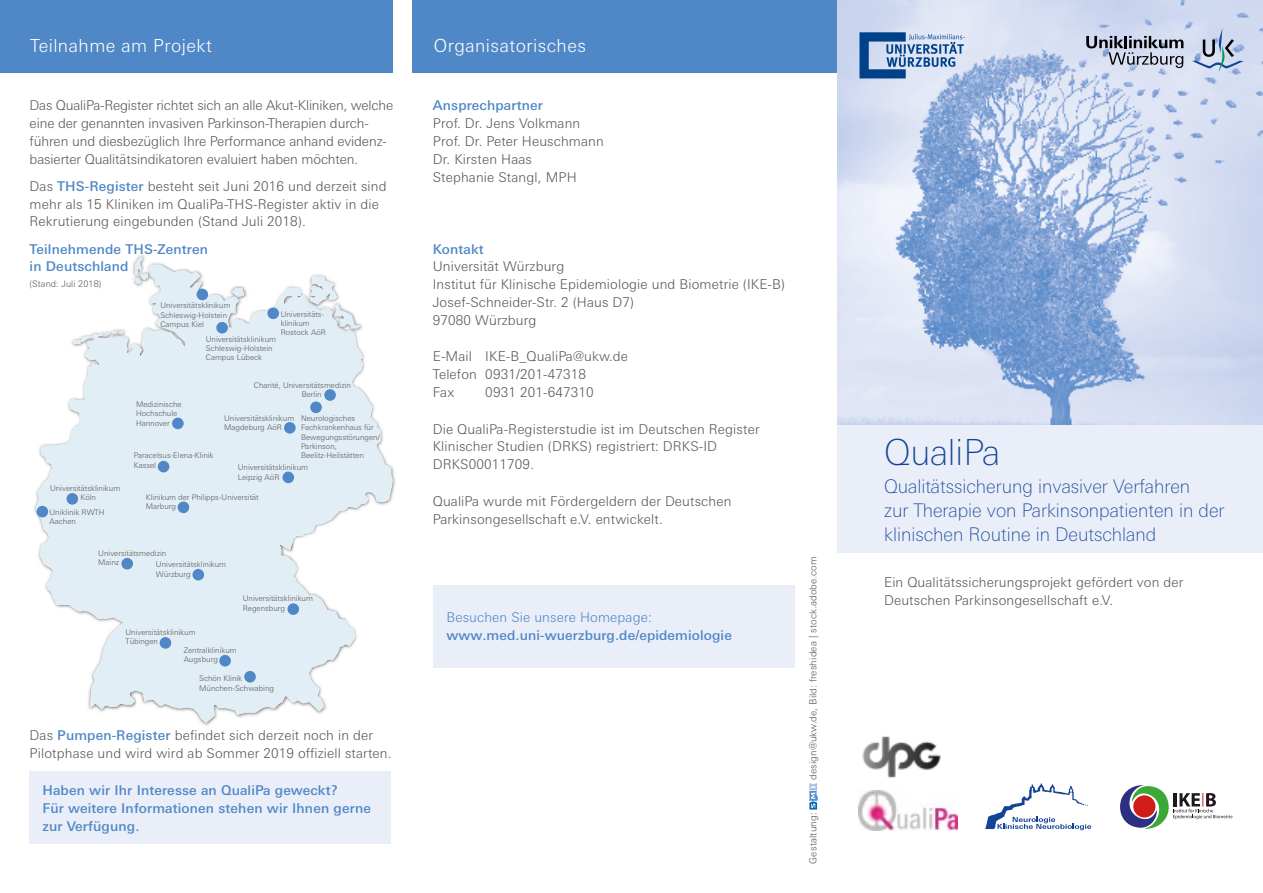
<style>
.page{position:relative;width:1263px;height:893px;background:#fff}
.page>*{position:absolute;margin:0;border:0;box-sizing:border-box;transform-origin:0 0}
.t1{font:100 36px "LT Univers Basic";color:#134395}
.t2{font:100 18.75px/24px "LT Univers Basic";color:#134395}
.t3{font:300 18px "LT Univers Basic";letter-spacing:.025em;color:#fff}
.t4{font:300 13.5px/18px "LT Univers Basic";letter-spacing:.01em;color:#575756}
.t5{font:300 13.5px/18px "LT Univers Basic";letter-spacing:-.01em;color:#575756}
.t6{font:500 13.5px/18px "LT Univers Basic";letter-spacing:.01em;color:#5087c6}
.t7{font:300 13.5px "LT Univers Basic";letter-spacing:.01em;color:#5087c6}
.t8{font:300 9.75px "LT Univers Basic";letter-spacing:.01em;color:#575756}
.t9{font:300 9px "LT Univers Basic";letter-spacing:.01em;color:#575756}
.t10{font:300 7.8px/9.3px "LT Univers Basic";color:#575756}
.s1{font-weight:500;color:#5087c6}
</style>
<div class="page">
<div style="left:0;top:0;width:392px;height:72px;background:#5087c6"></div>
<svg style="left:36px;top:265px;width:357px;height:458px;fill:#e2eef5"></svg>
<svg style="left:131px;top:256px;width:22px;height:29px"></svg>
<img style="left:306px;top:272px;width:36px;height:25px">
<img style="left:306px;top:297px;width:4px;height:12px">
<img style="left:354px;top:300px;width:12px;height:34px">
<img style="left:330px;top:329px;width:24px;height:5px">
<svg style="left:310px;top:276px;width:51px;height:53px"></svg>
<svg style="left:96px;top:327px;width:33px;height:12px"></svg>
<div style="left:192px;top:569px;width:12px;height:11px;background:#5087c6;border-radius:50%"></div>
<div style="left:67px;top:493px;width:11px;height:12px;background:#5087c6;border-radius:50%"></div>
<div style="left:244px;top:671px;width:12px;height:11px;background:#5087c6;border-radius:50%"></div>
<div style="left:197px;top:289px;width:11px;height:11px;background:#5087c6;border-radius:50%"></div>
<div style="left:219px;top:655px;width:12px;height:11px;background:#5087c6;border-radius:50%"></div>
<div style="left:160px;top:637px;width:11px;height:12px;background:#5087c6;border-radius:50%"></div>
<div style="left:287px;top:603px;width:12px;height:12px;background:#5087c6;border-radius:50%"></div>
<div style="left:282px;top:472px;width:12px;height:11px;background:#5087c6;border-radius:50%"></div>
<div style="left:216px;top:322px;width:12px;height:11px;background:#5087c6;border-radius:50%"></div>
<div style="left:267px;top:307px;width:12px;height:12px;background:#5087c6;border-radius:50%"></div>
<div style="left:324px;top:389px;width:12px;height:12px;background:#5087c6;border-radius:50%"></div>
<div style="left:172px;top:418px;width:12px;height:11px;background:#5087c6;border-radius:50%"></div>
<div style="left:310px;top:401px;width:12px;height:12px;background:#5087c6;border-radius:50%"></div>
<div style="left:37px;top:506px;width:11px;height:11px;background:#5087c6;border-radius:50%"></div>
<div style="left:178px;top:501px;width:11px;height:12px;background:#5087c6;border-radius:50%"></div>
<div style="left:121px;top:558px;width:12px;height:11px;background:#5087c6;border-radius:50%"></div>
<div style="left:158px;top:461px;width:11px;height:11px;background:#5087c6;border-radius:50%"></div>
<div style="left:284px;top:422px;width:12px;height:12px;background:#5087c6;border-radius:50%"></div>
<div style="left:412px;top:0;width:426px;height:72px;background:#5087c6"></div>
<img style="left:838px;top:0;width:425px;height:425px">
<div style="left:838px;top:425px;width:425px;height:128px;background:#e9eef9"></div>
<div style="left:434px;top:585px;width:361px;height:83px;background:#e9eef9"></div>
<svg style="left:809px;top:783px;width:9px;height:26px"></svg>
<svg style="left:1086px;top:36px;width:97px;height:32px;background:#9ea4b4"></svg>
<svg style="left:1192px;top:28px;width:52px;height:44px;background:#b2c0d7"></svg>
<svg style="left:1120px;top:785px;width:112px;height:44px"></svg>
<svg style="left:985px;top:783px;width:106px;height:47px"></svg>
<img style="left:858px;top:791px;width:99px;height:40px">
<div style="left:30px;top:772px;width:361px;height:72px;background:#e9eef9"></div>
<img style="left:862px;top:736px;width:79px;height:42px">
<svg style="left:859px;top:32px;width:106px;height:46px;background:#87a4ca"></svg>
<h3 class="t3" style="left:30px;top:35px;width:183px">Teilnahme am Projekt</h3>
<p class="t5" style="left:30px;top:96px;width:365px">Das QualiPa-Register richtet sich an alle Akut-Kliniken, welche eine der genannten invasiven Parkinson-Therapien durch - führen und diesbezüglich Ihre Performance anhand evidenz&shy;basierter Qualitätsindikatoren evaluiert haben möchten.</p>
<p class="t4" style="left:30px;top:177px;width:358px">Das <span class="s1">THS-Register</span> besteht seit Juni 2016 und derzeit sind mehr als 15 Kliniken im QualiPa-THS-Register aktiv in die<br>Rekrutierung eingebunden (Stand Juli 2018).</p>
<p class="t6" style="left:30px;top:240px;width:180px">Teilnehmende THS-Zentren in Deutschland</p>
<p class="t9" style="left:30px;top:278px;width:73px">(Stand: Juli 2018)</p>
<p class="t10" style="left:160px;top:301px;width:72px">Universitätsklinikum<br>Schleswig-Holstein<br>Campus Kiel</p>
<p class="t10" style="left:281px;top:309px;width:47px">Universitäts&shy;klinikum<br>Rostock AöR</p>
<p class="t10" style="left:206px;top:334px;width:72px">Universitätsklinikum<br>Schleswig-Holstein<br>Campus Lübeck</p>
<p class="t10" style="left:136px;top:399px;width:47px">Medizinische<br>Hochschule<br>Hannover</p>
<p class="t10" style="left:134px;top:451px;width:81px">Paracelsus-Elena-Klinik<br>Kassel</p>
<p class="t10" style="left:302px;top:380px;width:51px;text-indent:-48px">Charité, Universitätsmedizin<br>Berlin</p>
<p class="t10" style="left:301px;top:414px;width:80px">Neurologisches<br>Fachkrankenhaus für<br>Bewegungsstörungen/<br>Parkinson,<br>Beelitz-Heilstätten</p>
<p class="t10" style="left:238px;top:463px;width:72px">Universitätsklinikum<br>Leipzig AöR</p>
<p class="t10" style="left:224px;top:413px;width:72px">Universitätsklinikum<br>Magdeburg AöR</p>
<p class="t10" style="left:81px;top:483px;width:41px;text-indent:-30px">Universitätsklinikum<br>Köln</p>
<p class="t10" style="left:146px;top:493px;width:114px">Klinikum der Philipps-Universität<br>Marburg</p>
<p class="t10" style="left:98px;top:549px;width:70px">Universitätsmedizin<br>Mainz</p>
<p class="t10" style="left:243px;top:594px;width:72px">Universitätsklinikum<br>Regensburg</p>
<p class="t10" style="left:50px;top:508px;width:57px">Uniklinik RWTH<br>Aachen</p>
<p class="t10" style="left:156px;top:560px;width:72px">Universitätsklinikum<br>Würzburg</p>
<p class="t10" style="left:125px;top:627px;width:72px">Universitätsklinikum<br>Tübingen</p>
<p class="t10" style="left:184px;top:646px;width:55px">Zentralklinikum<br>Augsburg</p>
<p class="t10" style="left:199px;top:674px;width:76px">Schön Klinik<br>München-Schwabing</p>
<p class="t4" style="left:30px;top:726px;width:363px">Das <span class="s1">Pumpen-Register</span> befindet sich derzeit noch in der<br>Pilotphase und wird wird ab Sommer 2019 offiziell starten.</p>
<p class="t6" style="left:42px;top:781px;width:330px">Haben wir Ihr Interesse an QualiPa geweckt?<br>Für weitere Informationen stehen wir Ihnen gerne zur Verfügung.</p>
<h3 class="t3" style="left:434px;top:35px;width:154px">Organisatorisches</h3>
<p class="t6" style="left:433px;top:96px;width:112px">Ansprechpartner</p>
<p class="t4" style="left:433px;top:114px;width:173px">Prof. Dr. Jens Volkmann<br>Prof. Dr. Peter Heuschmann<br>Dr. Kirsten Haas<br>Stephanie Stangl, MPH</p>
<p class="t6" style="left:433px;top:240px;width:52px">Kontakt</p>
<p class="t4" style="left:433px;top:258px;width:354px">Universität Würzburg<br>Institut für Klinische Epidemiologie und Biometrie (IKE-B)<br>Josef-Schneider-Str. 2 (Haus D7)<br>97080 Würzburg</p>
<p class="t4" style="left:433px;top:348px;width:197px">E-Mail IKE-B_QualiPa@ukw.de<br>Telefon 0931/201-47318<br>Fax</p>
<p class="t4" style="left:485px;top:384px;width:110px">0931 201-647310</p>
<p class="t4" style="left:433px;top:420px;width:328px">Die QualiPa-Registerstudie ist im Deutschen Register<br>Klinischer Studien (DRKS) registriert: DRKS-ID<br>DRKS00011709.</p>
<p class="t4" style="left:433px;top:492px;width:300px">QualiPa wurde mit Fördergeldern der Deutschen<br>Parkinsongesellschaft e.V. entwickelt.</p>
<p class="t7" style="left:446px;top:609px;width:207px">Besuchen Sie unsere Homepage:</p>
<p class="t6" style="left:446px;top:626px;width:287px">www.med.uni-wuerzburg.de/epidemiologie</p>
<p class="t8" style="left:807px;top:780px;width:225px;rotate:-90deg">design@ukw.de, Bild: freshidea | stock.adobe.com</p>
<p class="t8" style="left:807px;top:864px;width:53px;rotate:-90deg">Gestaltung:</p>
<h1 class="t1" style="left:884px;top:432px;width:118px">QualiPa</h1>
<h2 class="t2" style="left:884px;top:475px;width:342px">Qualitätssicherung invasiver Verfahren<br>zur Therapie von Parkinsonpatienten in der klinischen Routine in Deutschland</h2>
<p class="t4" style="left:884px;top:573px;width:301px">Ein Qualitätssicherungsprojekt gefördert von der<br>Deutschen Parkinsongesellschaft e.V.</p>
</div>
